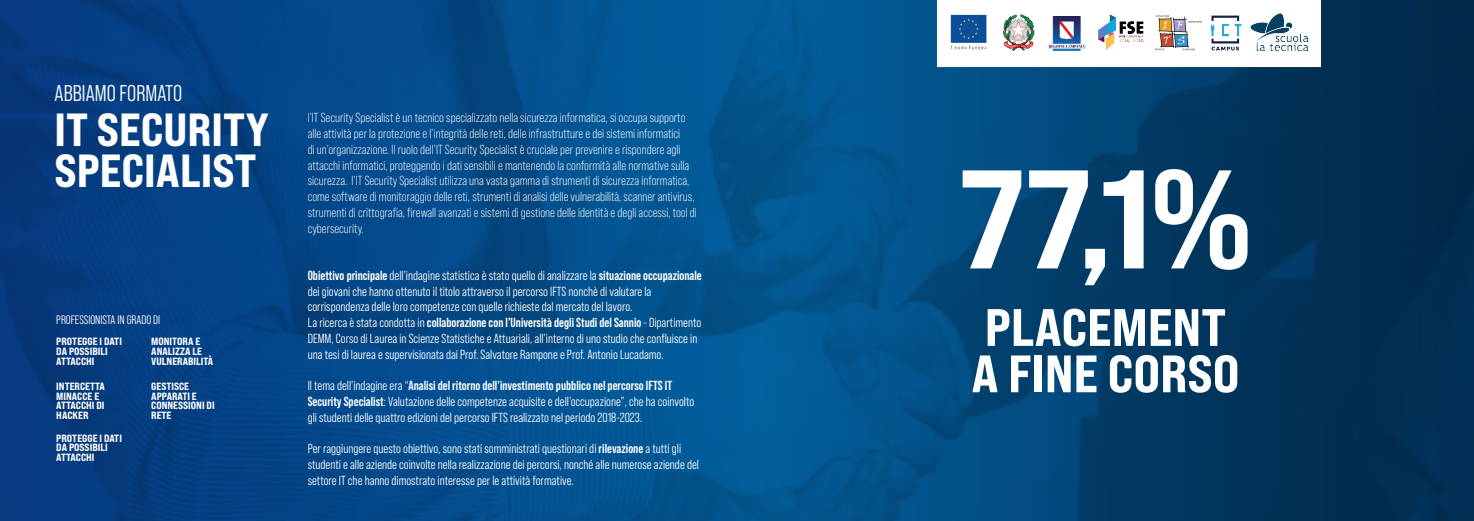
<style>
.page{position:relative;width:1474px;height:521px;background:#fff}
.page>*{position:absolute;margin:0;border:0;box-sizing:border-box;transform-origin:0 0}
.t1{font:140px "Bebas Neue Pro Exp Eb";color:#fff}
.t2{font:52.5px/46.4px "Bebas Neue Pro Exp Eb";color:#fff}
.t3{font:46.38px/40.2px "Bebas Neue Pro Exp Eb";color:#fff}
.t4{font:22.75px "Bebas Neue Pro Middle";color:#fff}
.t5{font:13.12px/15.8px "Bebas Neue Pro Middle";color:#fff}
.t6{font:13.12px/15.8px "Bebas Neue Pro";color:#fff}
.t7{font:700 13.12px "Bebas Neue Pro";color:#fff}
.t8{font:12.25px "Bebas Neue Pro Middle";color:#fff}
.t9{font:10.5px/9.6px "Bebas Neue Pro Exp Eb";color:#fff}
.s1{font-family:"Bebas Neue Pro";font-weight:700}
.s2{font-family:"Bebas Neue Pro Middle";font-weight:400}
</style>
<div class="page">
<img style="left:0;top:0;width:1473px;height:521px">
<svg style="left:937px;top:0;width:383px;height:67px"></svg>
<img style="left:937px;top:0;width:377px;height:50px">
<h3 class="t4" style="left:55px;top:80px;width:129px">ABBIAMO FORMATO</h3>
<h3 class="t3" style="left:55px;top:109px;width:216px">IT SECURITY<br>SPECIALIST</h3>
<p class="t8" style="left:56px;top:313px;width:105px">PROFESSIONISTA IN GRADO DI</p>
<p class="t9" style="left:56px;top:337px;width:67px">PROTEGGE I DATI<br>DA POSSIBILI<br>ATTACCHI</p>
<p class="t9" style="left:56px;top:381px;width:50px">INTERCETTA<br>MINACCE E<br>ATTACCHI DI<br>HACKER</p>
<p class="t9" style="left:56px;top:433px;width:67px">PROTEGGE I DATI<br>DA POSSIBILI<br>ATTACCHI</p>
<p class="t9" style="left:151px;top:337px;width:64px">MONITORA E<br>ANALIZZA LE<br>VULNERABILITÀ</p>
<p class="t9" style="left:151px;top:381px;width:65px">GESTISCE<br>APPARATI E<br>CONNESSIONI DI<br>RETE</p>
<p class="t6" style="left:308px;top:110px;width:391px">l’IT Security Specialist è un tecnico specializzato nella sicurezza informatica, si occupa supporto alle attività per la protezione e l’integrità delle reti, delle infrastrutture e dei sistemi informatici<br>di un’organizzazione. Il ruolo dell’IT Security Specialist è cruciale per prevenire e rispondere agli attacchi informatici, proteggendo i dati sensibili e mantenendo la conformità alle normative sulla sicurezza. l’IT Security Specialist utilizza una vasta gamma di strumenti di sicurezza informatica, come software di monitoraggio delle reti, strumenti di analisi delle vulnerabilità, scanner antivirus, strumenti di crittografia, firewall avanzati e sistemi di gestione delle identità e degli accessi, tool di cybersecurity.</p>
<p class="t5" style="left:308px;top:267px;width:395px"><span class="s1">Obiettivo principale</span> dell’indagine statistica è stato quello di analizzare la <span class="s1">situazione occupazionale </span>dei giovani che hanno ottenuto il titolo attraverso il percorso IFTS nonchè di valutare la corrispondenza delle loro competenze con quelle richieste dal mercato del lavoro.</p>
<p class="t7" style="left:308px;top:315px;width:395px"><span class="s2">La ricerca è stata condotta in</span> collaborazione con l’Università degli Studi del Sannio <span class="s2">- Dipartimento</span></p>
<p class="t5" style="left:308px;top:330px;width:391px">DEMM, Corso di Laurea in Scienze Statistiche e Attuariali, all’interno di uno studio che confluisce in una tesi di laurea e supervisionata dai Prof. Salvatore Rampone e Prof. Antonio Lucadamo.</p>
<p class="t7" style="left:308px;top:378px;width:366px"><span class="s2">Il tema dell’indagine era “</span>Analisi del ritorno dell’investimento pubblico nel percorso IFTS IT</p>
<p class="t5" style="left:308px;top:393px;width:388px"><span class="s1">Security Specialist</span>: Valutazione delle competenze acquisite e dell’occupazione”, che ha coinvolto gli studenti delle quattro edizioni del percorso IFTS realizzato nel periodo 2018-2023.</p>
<p class="t5" style="left:308px;top:441px;width:393px">Per raggiungere questo obiettivo, sono stati somministrati questionari di <span class="s1">rilevazione</span> a tutti gli studenti e alle aziende coinvolte nella realizzazione dei percorsi, nonché alle numerose aziende del settore IT che hanno dimostrato interesse per le attività formative.</p>
<h1 class="t1" style="left:959px;top:132px;width:293px">77,1%</h1>
<h2 class="t2" style="left:971px;top:303px;width:270px">PLACEMENT<br>A FINE CORSO</h2>
</div>
